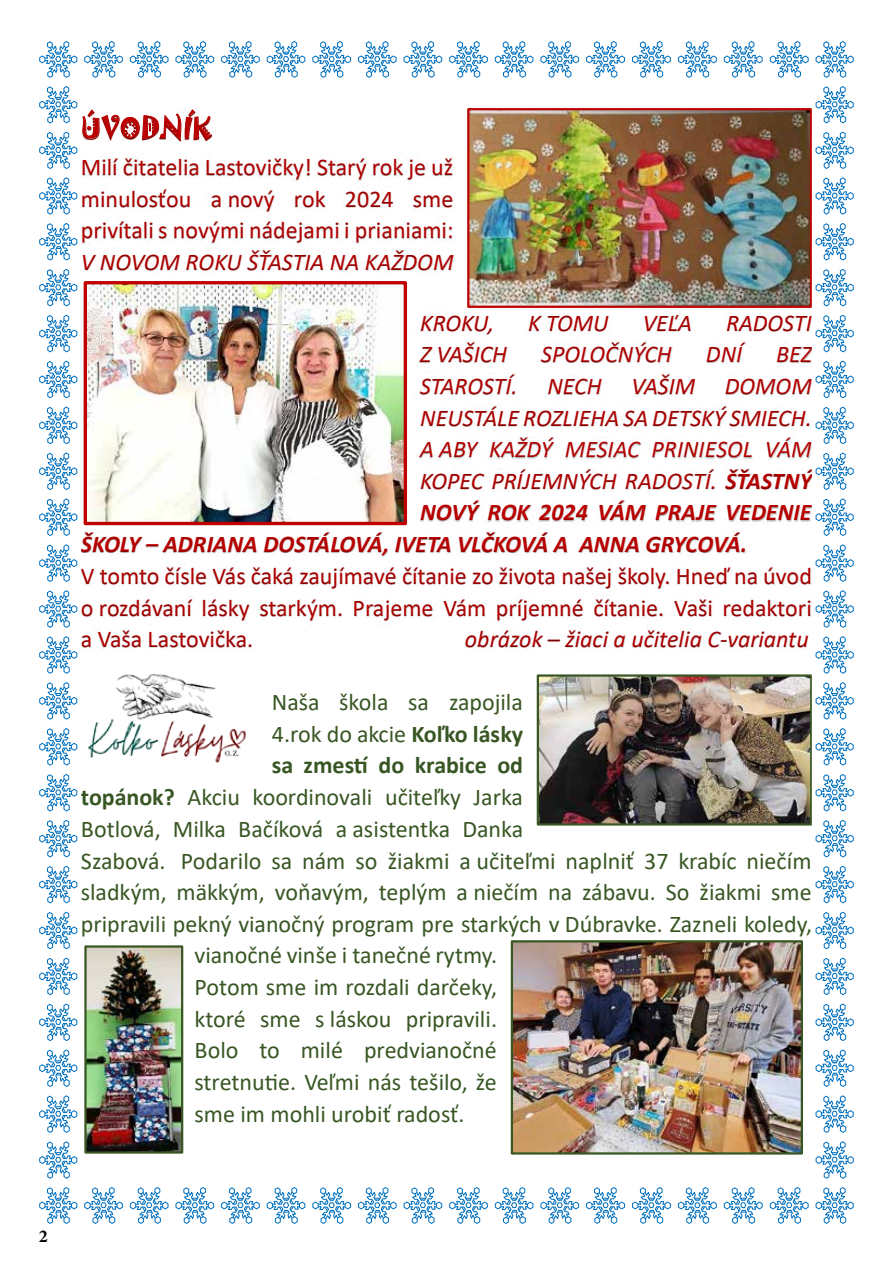
<style>
.page{position:relative;width:893px;height:1263px;background:#fff}
.page>*{position:absolute;margin:0;border:0;box-sizing:border-box;transform-origin:0 0}
.t1{font:27px "Jokerman";color:#c00000}
.t2{font:24px "Calibri";color:#385623}
.t3{font:24px/31.7px "Calibri";color:#c00000;text-align:justify}
.t4{font:italic 24px "Calibri";color:#c00000}
.t5{font:italic 700 24px "Calibri";letter-spacing:-.005em;color:#c00000}
.t6{font:700 24px "Calibri";color:#385623}
.t7{font:700 18px "Minion Pro";color:#000}
.s1{font-weight:700}
</style>
<div class="page">
<img style="left:82px;top:109px;width:115px;height:33px">
<img style="left:197px;top:117px;width:15px;height:25px">
<img style="left:82px;top:153px;width:371px;height:23px">
<img style="left:82px;top:176px;width:372px;height:32px">
<img style="left:82px;top:208px;width:371px;height:31px">
<img style="left:82px;top:239px;width:373px;height:52px">
<img style="left:407px;top:300px;width:405px;height:32px">
<img style="left:407px;top:332px;width:405px;height:32px">
<img style="left:407px;top:364px;width:405px;height:31px">
<img style="left:407px;top:395px;width:403px;height:32px">
<img style="left:407px;top:427px;width:405px;height:31px">
<img style="left:407px;top:458px;width:405px;height:32px">
<img style="left:407px;top:490px;width:405px;height:32px">
<img style="left:81px;top:522px;width:687px;height:31px">
<img style="left:81px;top:553px;width:730px;height:32px">
<img style="left:81px;top:585px;width:731px;height:32px">
<img style="left:81px;top:617px;width:727px;height:34px">
<img style="left:257px;top:648px;width:44px;height:3px">
<img style="left:88px;top:285px;width:315px;height:236px">
<div style="left:84px;top:281px;width:323px;height:244px;border:3px solid #c00000"></div>
<img style="left:470px;top:111px;width:339px;height:194px">
<div style="left:467px;top:108px;width:345px;height:200px;border:2px solid #c00000"></div>
<img style="left:87px;top:948px;width:93px;height:202px">
<div style="left:84px;top:945px;width:99px;height:208px;border:2px solid #385723"></div>
<img style="left:540px;top:677px;width:269px;height:145px">
<div style="left:537px;top:674px;width:275px;height:151px;border:2px solid #385723"></div>
<img style="left:514px;top:943px;width:286px;height:208px">
<div style="left:511px;top:940px;width:292px;height:214px;border:2px solid #385723"></div>
<img style="left:87px;top:674px;width:159px;height:89px">
<svg style="left:39px;top:1187px;width:38px;height:37px"></svg>
<svg style="left:39px;top:41px;width:38px;height:37px"></svg>
<svg style="left:85px;top:1187px;width:38px;height:37px"></svg>
<svg style="left:130px;top:1187px;width:38px;height:37px"></svg>
<svg style="left:176px;top:1187px;width:38px;height:37px"></svg>
<svg style="left:221px;top:1187px;width:38px;height:37px"></svg>
<svg style="left:267px;top:1187px;width:38px;height:37px"></svg>
<svg style="left:313px;top:1187px;width:38px;height:37px"></svg>
<svg style="left:358px;top:1187px;width:38px;height:37px"></svg>
<svg style="left:404px;top:1187px;width:38px;height:37px"></svg>
<svg style="left:449px;top:1187px;width:39px;height:37px"></svg>
<svg style="left:495px;top:1187px;width:38px;height:37px"></svg>
<svg style="left:541px;top:1187px;width:38px;height:37px"></svg>
<svg style="left:586px;top:1187px;width:39px;height:37px"></svg>
<svg style="left:632px;top:1187px;width:39px;height:37px"></svg>
<svg style="left:678px;top:1187px;width:38px;height:37px"></svg>
<svg style="left:724px;top:1187px;width:38px;height:37px"></svg>
<svg style="left:770px;top:1187px;width:38px;height:37px"></svg>
<svg style="left:85px;top:41px;width:38px;height:37px"></svg>
<svg style="left:130px;top:41px;width:38px;height:37px"></svg>
<svg style="left:176px;top:41px;width:38px;height:37px"></svg>
<svg style="left:221px;top:41px;width:38px;height:37px"></svg>
<svg style="left:267px;top:41px;width:38px;height:37px"></svg>
<svg style="left:313px;top:41px;width:38px;height:37px"></svg>
<svg style="left:358px;top:41px;width:38px;height:37px"></svg>
<svg style="left:404px;top:41px;width:38px;height:37px"></svg>
<svg style="left:449px;top:41px;width:39px;height:37px"></svg>
<svg style="left:495px;top:41px;width:38px;height:37px"></svg>
<svg style="left:541px;top:41px;width:38px;height:37px"></svg>
<svg style="left:586px;top:41px;width:39px;height:37px"></svg>
<svg style="left:632px;top:41px;width:39px;height:37px"></svg>
<svg style="left:678px;top:41px;width:38px;height:37px"></svg>
<svg style="left:724px;top:41px;width:38px;height:37px"></svg>
<svg style="left:770px;top:41px;width:38px;height:37px"></svg>
<svg style="left:816px;top:1187px;width:37px;height:37px"></svg>
<svg style="left:816px;top:41px;width:37px;height:37px"></svg>
<svg style="left:816px;top:86px;width:37px;height:37px"></svg>
<svg style="left:816px;top:132px;width:37px;height:37px"></svg>
<svg style="left:816px;top:177px;width:37px;height:37px"></svg>
<svg style="left:816px;top:223px;width:37px;height:37px"></svg>
<svg style="left:816px;top:269px;width:37px;height:37px"></svg>
<svg style="left:816px;top:315px;width:37px;height:37px"></svg>
<svg style="left:816px;top:361px;width:37px;height:37px"></svg>
<svg style="left:816px;top:407px;width:37px;height:37px"></svg>
<svg style="left:816px;top:453px;width:37px;height:37px"></svg>
<svg style="left:816px;top:499px;width:37px;height:37px"></svg>
<svg style="left:816px;top:544px;width:37px;height:38px"></svg>
<svg style="left:816px;top:590px;width:37px;height:38px"></svg>
<svg style="left:816px;top:636px;width:37px;height:37px"></svg>
<svg style="left:816px;top:682px;width:37px;height:37px"></svg>
<svg style="left:816px;top:728px;width:37px;height:37px"></svg>
<svg style="left:816px;top:774px;width:37px;height:37px"></svg>
<svg style="left:816px;top:820px;width:37px;height:37px"></svg>
<svg style="left:816px;top:866px;width:37px;height:37px"></svg>
<svg style="left:816px;top:912px;width:37px;height:37px"></svg>
<svg style="left:816px;top:958px;width:37px;height:37px"></svg>
<svg style="left:816px;top:1004px;width:37px;height:37px"></svg>
<svg style="left:816px;top:1049px;width:37px;height:38px"></svg>
<svg style="left:816px;top:1095px;width:37px;height:38px"></svg>
<svg style="left:816px;top:1141px;width:37px;height:37px"></svg>
<svg style="left:39px;top:86px;width:38px;height:37px"></svg>
<svg style="left:39px;top:132px;width:38px;height:37px"></svg>
<svg style="left:39px;top:177px;width:38px;height:37px"></svg>
<svg style="left:39px;top:223px;width:38px;height:37px"></svg>
<svg style="left:39px;top:269px;width:38px;height:37px"></svg>
<svg style="left:39px;top:315px;width:38px;height:37px"></svg>
<svg style="left:39px;top:361px;width:38px;height:37px"></svg>
<svg style="left:39px;top:407px;width:38px;height:37px"></svg>
<svg style="left:39px;top:453px;width:38px;height:37px"></svg>
<svg style="left:39px;top:499px;width:38px;height:37px"></svg>
<svg style="left:39px;top:544px;width:38px;height:38px"></svg>
<svg style="left:39px;top:590px;width:38px;height:38px"></svg>
<svg style="left:39px;top:636px;width:38px;height:37px"></svg>
<svg style="left:39px;top:682px;width:38px;height:37px"></svg>
<svg style="left:39px;top:728px;width:38px;height:37px"></svg>
<svg style="left:39px;top:774px;width:38px;height:37px"></svg>
<svg style="left:39px;top:820px;width:38px;height:37px"></svg>
<svg style="left:39px;top:866px;width:38px;height:37px"></svg>
<svg style="left:39px;top:912px;width:38px;height:37px"></svg>
<svg style="left:39px;top:958px;width:38px;height:37px"></svg>
<svg style="left:39px;top:1004px;width:38px;height:37px"></svg>
<svg style="left:39px;top:1049px;width:38px;height:38px"></svg>
<svg style="left:39px;top:1095px;width:38px;height:38px"></svg>
<svg style="left:39px;top:1141px;width:38px;height:37px"></svg>
<p class="t1" style="left:81px;top:109px;width:131px">ÚVODNÍK</p>
<p class="t3" style="left:81px;top:151px;width:374px">Milí čitatelia Lastovičky! Starý rok je už minulosťou a nový rok 2024 sme privítali s novými nádejami i prianiami:</p>
<p class="t4" style="left:81px;top:245px;width:374px">V NOVOM ROKU ŠŤASTIA NA KAŽDOM</p>
<p class="t4" style="left:420px;top:306px;width:76px">KROKU,</p>
<p class="t4" style="left:528px;top:306px;width:82px">K TOMU</p>
<p class="t4" style="left:643px;top:306px;width:51px">VEĽA</p>
<p class="t4" style="left:726px;top:306px;width:87px">RADOSTI</p>
<p class="t4" style="left:420px;top:338px;width:89px">Z VAŠICH</p>
<p class="t4" style="left:541px;top:338px;width:132px">SPOLOČNÝCH</p>
<p class="t4" style="left:706px;top:338px;width:38px">DNÍ</p>
<p class="t4" style="left:776px;top:338px;width:38px">BEZ</p>
<p class="t4" style="left:420px;top:369px;width:393px">STAROSTÍ. NECH VAŠIM DOMOM</p>
<p class="t4" style="left:420px;top:401px;width:393px">NEUSTÁLE ROZLIEHA SA DETSKÝ SMIECH.</p>
<p class="t4" style="left:420px;top:433px;width:393px">A ABY KAŽDÝ MESIAC PRINIESOL VÁM</p>
<p class="t4" style="left:420px;top:464px;width:394px">KOPEC PRÍJEMNÝCH RADOSTÍ. <span class="s1">ŠŤASTNÝ</span></p>
<p class="t5" style="left:420px;top:495px;width:393px">NOVÝ ROK 2024 VÁM PRAJE VEDENIE</p>
<p class="t5" style="left:81px;top:527px;width:668px">ŠKOLY – ADRIANA DOSTÁLOVÁ, IVETA VLČKOVÁ A ANNA GRYCOVÁ.</p>
<p class="t3" style="left:81px;top:559px;width:732px">V tomto čísle Vás čaká zaujímavé čítanie zo života našej školy. Hneď na úvod o rozdávaní lásky starkým. Prajeme Vám príjemné čítanie. Vaši redaktori a Vaša Lastovička.</p>
<p class="t4" style="left:465px;top:622px;width:345px">obrázok – žiaci a učitelia C-variantu</p>
<p class="t2" style="left:272px;top:686px;width:253px">Naša škola sa zapojila</p>
<p class="t2" style="left:272px;top:717px;width:253px">4.rok do akcie <span class="s1">Koľko lásky</span></p>
<p class="t6" style="left:272px;top:748px;width:253px">sa zmestí do krabice od</p>
<p class="t2" style="left:81px;top:781px;width:444px"><span class="s1">topánok?</span> Akciu koordinovali učiteľky Jarka</p>
<p class="t2" style="left:81px;top:812px;width:444px">Botlová, Milka Bačíková a asistentka Danka</p>
<p class="t2" style="left:81px;top:844px;width:732px">Szabová. Podarilo sa nám so žiakmi a učiteľmi naplniť 37 krabíc niečím</p>
<p class="t2" style="left:81px;top:875px;width:732px">sladkým, mäkkým, voňavým, teplým a niečím na zábavu. So žiakmi sme</p>
<p class="t2" style="left:81px;top:907px;width:733px">pripravili pekný vianočný program pre starkých v Dúbravke. Zazneli koledy,</p>
<p class="t2" style="left:195px;top:939px;width:304px">vianočné vinše i tanečné rytmy.</p>
<p class="t2" style="left:195px;top:970px;width:304px">Potom sme im rozdali darčeky,</p>
<p class="t2" style="left:195px;top:1002px;width:304px">ktoré sme s láskou pripravili.</p>
<p class="t2" style="left:195px;top:1033px;width:304px">Bolo to milé predvianočné</p>
<p class="t2" style="left:195px;top:1065px;width:304px">stretnutie. Veľmi nás tešilo, že</p>
<p class="t2" style="left:195px;top:1097px;width:271px">sme im mohli urobiť radosť.</p>
<p class="t7" style="left:39px;top:1223px;width:10px">2</p>
</div>
